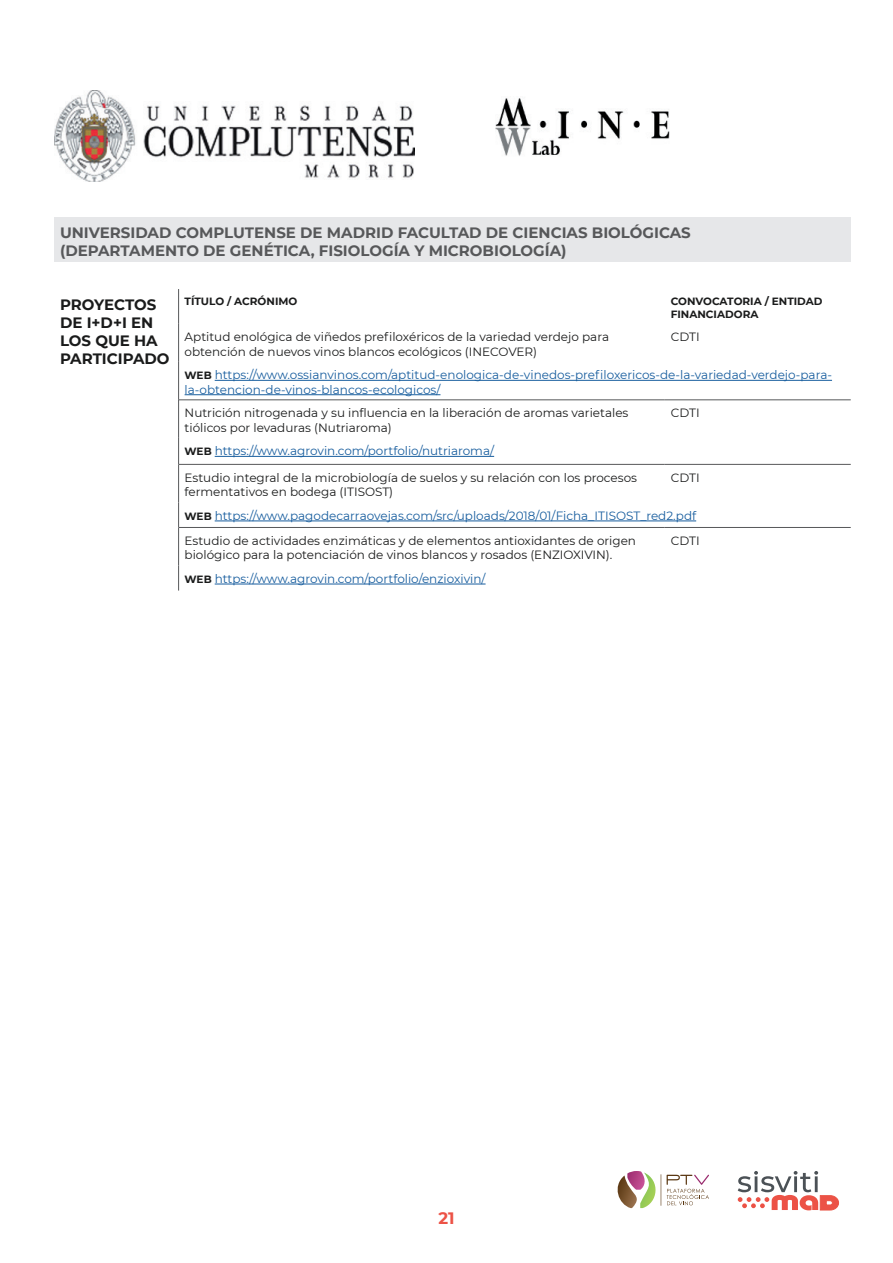
<style>
.page{position:relative;width:893px;height:1263px;background:#fff}
.page>*{position:absolute;margin:0;border:0;box-sizing:border-box;transform-origin:0 0}
.t1{font:700 16.5px "Montserrat";color:#ec5246}
.t2{font:700 15px/18px "Montserrat";color:#57585a}
.t3{font:700 15px/18px "Montserrat";color:#1a1b1b}
.t4{font:12px/14.4px "Montserrat";color:#175d9e}
.t5{font:12px/14.4px "Montserrat";color:#1a1b1b}
.t6{font:700 10.5px/12.6px "Montserrat";color:#1a1b1b}
.s1{font-weight:700;font-size:10.5px;color:#1a1b1b}
.s2{color:#1a1b1b}
</style>
<div class="page">
<svg style="left:617px;top:1171px;width:92px;height:37px"></svg>
<svg style="left:738px;top:1171px;width:101px;height:40px"></svg>
<hr style="left:815px;top:1176px;width:3px;height:16px;background:#4b5156">
<div style="left:54px;top:217px;width:797px;height:45px;background:#e6e7e9"></div>
<hr style="left:178px;top:289px;width:1px;height:35px;background:#57585a">
<hr style="left:178px;top:324px;width:1px;height:38px;background:#57585a">
<hr style="left:178px;top:362px;width:1px;height:38px;background:#57585a">
<hr style="left:178px;top:400px;width:1px;height:38px;background:#57585a">
<svg style="left:178px;top:438px;width:1px;height:26px"></svg>
<hr style="left:178px;top:464px;width:1px;height:38px;background:#57585a">
<svg style="left:178px;top:502px;width:1px;height:25px"></svg>
<hr style="left:178px;top:527px;width:1px;height:38px;background:#57585a">
<svg style="left:178px;top:565px;width:1px;height:25px"></svg>
<hr style="left:179px;top:464px;width:486px;height:1px;background:#57585a">
<hr style="left:665px;top:464px;width:186px;height:1px;background:#57585a">
<hr style="left:179px;top:527px;width:486px;height:1px;background:#57585a">
<hr style="left:665px;top:527px;width:186px;height:1px;background:#57585a">
<hr style="left:179px;top:400px;width:486px;height:1px;background:#57585a">
<hr style="left:665px;top:400px;width:186px;height:1px;background:#57585a">
<hr style="left:215px;top:380px;width:617px;height:1px;background:#175d9e">
<hr style="left:185px;top:394px;width:255px;height:1px;background:#175d9e">
<hr style="left:215px;top:456px;width:279px;height:1px;background:#175d9e">
<hr style="left:215px;top:521px;width:481px;height:1px;background:#175d9e">
<hr style="left:215px;top:584px;width:271px;height:1px;background:#175d9e">
<img style="left:54px;top:90px;width:360px;height:92px">
<img style="left:495px;top:98px;width:175px;height:58px">
<p class="t2" style="left:60px;top:222px;width:632px">UNIVERSIDAD COMPLUTENSE DE MADRID FACULTAD DE CIENCIAS BIOLÓGICAS (DEPARTAMENTO DE GENÉTICA, FISIOLOGÍA Y MICROBIOLOGÍA)</p>
<p class="t3" style="left:60px;top:294px;width:111px">PROYECTOS<br>DE I+D+I EN<br>LOS QUE HA<br>PARTICIPADO</p>
<p class="t6" style="left:185px;top:295px;width:114px">TÍTULO / ACRÓNIMO</p>
<p class="t6" style="left:671px;top:295px;width:153px">CONVOCATORIA / ENTIDAD<br>FINANCIADORA</p>
<p class="t5" style="left:185px;top:329px;width:426px">Aptitud enológica de viñedos prefiloxéricos de la variedad verdejo para obtención de nuevos vinos blancos ecológicos (INECOVER)</p>
<p class="t5" style="left:671px;top:329px;width:30px">CDTI</p>
<p class="t4" style="left:185px;top:368px;width:649px"><span class="s1">WEB</span> https://www.ossianvinos.com/aptitud-enologica-de-vinedos-prefiloxericos-de-la-variedad-verdejo-para&shy;la-obtencion-de-vinos-blancos-ecologicos/</p>
<p class="t5" style="left:185px;top:406px;width:445px">Nutrición nitrogenada y su influencia en la liberación de aromas varietales tiólicos por levaduras (Nutriaroma)</p>
<p class="t5" style="left:671px;top:406px;width:30px">CDTI</p>
<p class="t4" style="left:185px;top:444px;width:311px"><span class="s1">WEB</span> https://www.agrovin.com/portfolio/nutriaroma/</p>
<p class="t5" style="left:185px;top:470px;width:454px">Estudio integral de la microbiología de suelos y su relación con los procesos fermentativos en bodega (ITISOST)</p>
<p class="t5" style="left:671px;top:470px;width:30px">CDTI</p>
<p class="t4" style="left:185px;top:503px;width:513px;line-height:25px"><span class="s1">WEB</span> https://www.pagodecarraovejas.com/src/uploads/2018/01/Ficha_ITISOST_red2.pdf<br><span class="s2">Estudio de actividades enzimáticas y de elementos antioxidantes de origen</span></p>
<p class="t5" style="left:185px;top:548px;width:429px">biológico para la potenciación de vinos blancos y rosados (ENZIOXIVIN).</p>
<p class="t5" style="left:671px;top:533px;width:30px">CDTI</p>
<p class="t4" style="left:185px;top:571px;width:302px"><span class="s1">WEB</span> https://www.agrovin.com/portfolio/enzioxivin/</p>
<h1 class="t1" style="left:438px;top:1206px;width:18px">21</h1>
</div>
